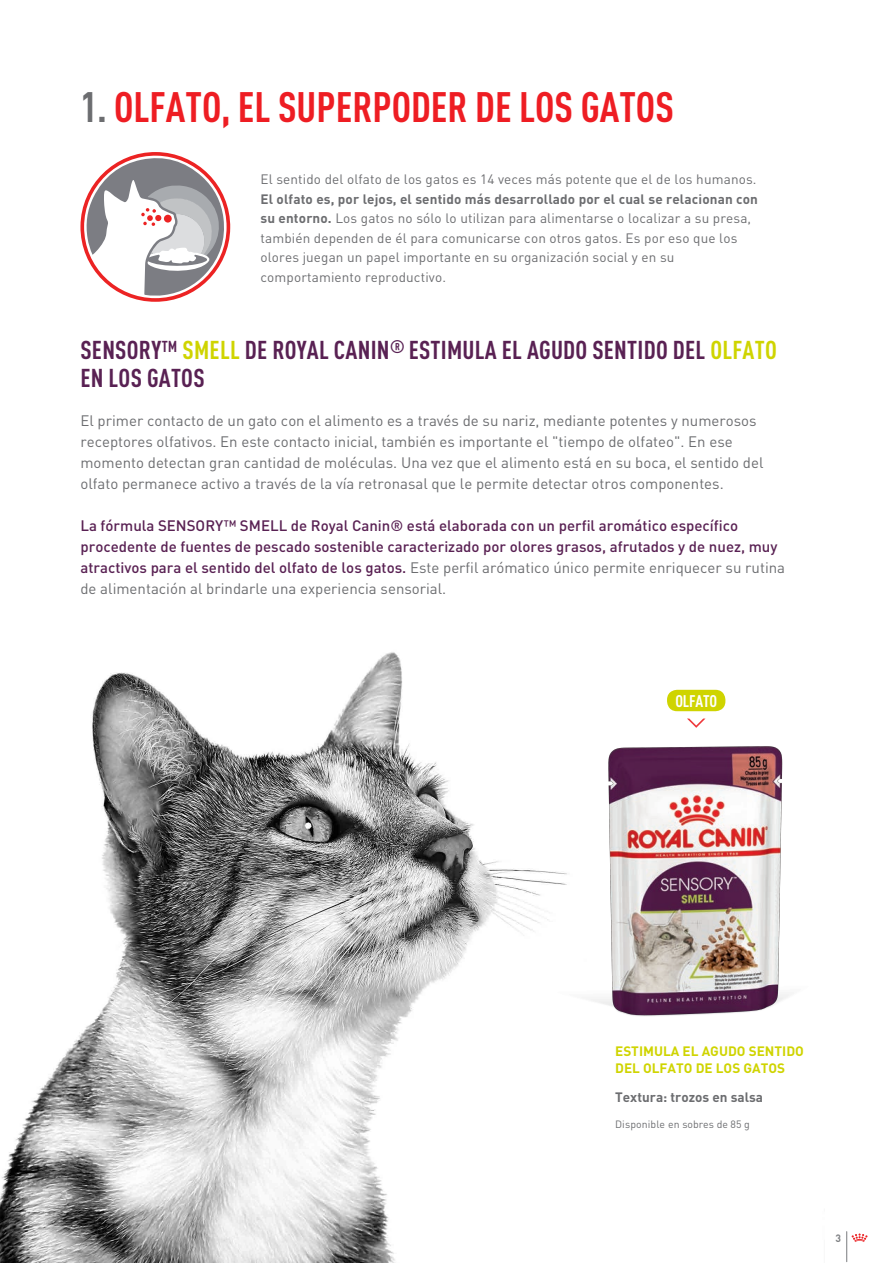
<style>
.page{position:relative;width:893px;height:1263px;background:#fff}
.page>*{position:absolute;margin:0;border:0;box-sizing:border-box;transform-origin:0 0}
.t1{font:700 condensed 42px "DIN Pro";color:#ee1d23}
.t2{font:700 condensed 25.5px/28.5px "DIN Pro";letter-spacing:.01em;color:#592153}
.t3{font:700 condensed 16.65px "DIN Pro";letter-spacing:-.01em;color:#fff}
.t4{font:15px/21px "DIN Pro";color:#6c6d70}
.t5{font:500 15px/21px "DIN Pro";color:#592153}
.t6{font:13.5px/19.5px "DIN Pro";letter-spacing:.01em;color:#6c6d70}
.t7{font:700 13.5px/16.5px "DIN Pro";color:#cfd400}
.t8{font:700 13.5px "DIN Pro";color:#6c6d70}
.t9{font:700 10.65px "DIN Pro";color:#808285}
.t10{font:10.5px "DIN Pro";letter-spacing:.01em;color:#6c6d70}
.s1{color:#6c6d70}
.s2{font-weight:700}
.s3{color:#cfd400}
.s4{font-weight:400;color:#6c6d70}
</style>
<div class="page">
<img style="left:0;top:652px;width:789px;height:611px">
<svg style="left:80px;top:152px;width:151px;height:150px"></svg>
<svg style="left:852px;top:1233px;width:15px;height:9px"></svg>
<hr style="left:846px;top:1231px;width:1px;height:31px;background:#808285">
<h1 class="t1" style="left:80px;top:76px;width:595px"><span class="s1">1.</span> OLFATO, EL SUPERPODER DE LOS GATOS</h1>
<p class="t6" style="left:261px;top:169px;width:497px">El sentido del olfato de los gatos es 14 veces más potente que el de los humanos.</p>
<p class="t6" style="left:261px;top:188px;width:499px"><span class="s2">El olfato es, por lejos, el sentido más desarrollado por el cual se relacionan con su entorno.</span> Los gatos no sólo lo utilizan para alimentarse o localizar a su presa, también dependen de él para comunicarse con otros gatos. Es por eso que los olores juegan un papel importante en su organización social y en su comportamiento reproductivo.</p>
<h2 class="t2" style="left:80px;top:334px;width:698px">SENSORY™ <span class="s3">SMELL</span> DE ROYAL CANIN<sup>®</sup> ESTIMULA EL AGUDO SENTIDO DEL <span class="s3">OLFATO<br></span>EN LOS GATOS</h2>
<p class="t4" style="left:80px;top:409px;width:685px">El primer contacto de un gato con el alimento es a través de su nariz, mediante potentes y numerosos receptores olfativos. En este contacto inicial, también es importante el "tiempo de olfateo". En ese momento detectan gran cantidad de moléculas. Una vez que el alimento está en su boca, el sentido del olfato permanece activo a través de la vía retronasal que le permite detectar otros componentes.</p>
<p class="t5" style="left:80px;top:514px;width:706px">La fórmula SENSORY™ SMELL de Royal Canin® está elaborada con un perfil aromático específico procedente de fuentes de pescado sostenible caracterizado por olores grasos, afrutados y de nuez, muy atractivos para el sentido del olfato de los gatos. <span class="s4">Este perfil arómatico único permite enriquecer su rutina de alimentación al brindarle una experiencia sensorial.</span></p>
<p class="t3" style="left:675px;top:688px;width:43px">OLFATO</p>
<p class="t7" style="left:615px;top:1042px;width:190px">ESTIMULA EL AGUDO SENTIDO<br>DEL OLFATO DE LOS GATOS</p>
<p class="t8" style="left:615px;top:1087px;width:149px">Textura: trozos en salsa</p>
<p class="t10" style="left:615px;top:1116px;width:136px">Disponible en sobres de 85 g</p>
<p class="t9" style="left:835px;top:1229px;width:7px">3</p>
</div>
